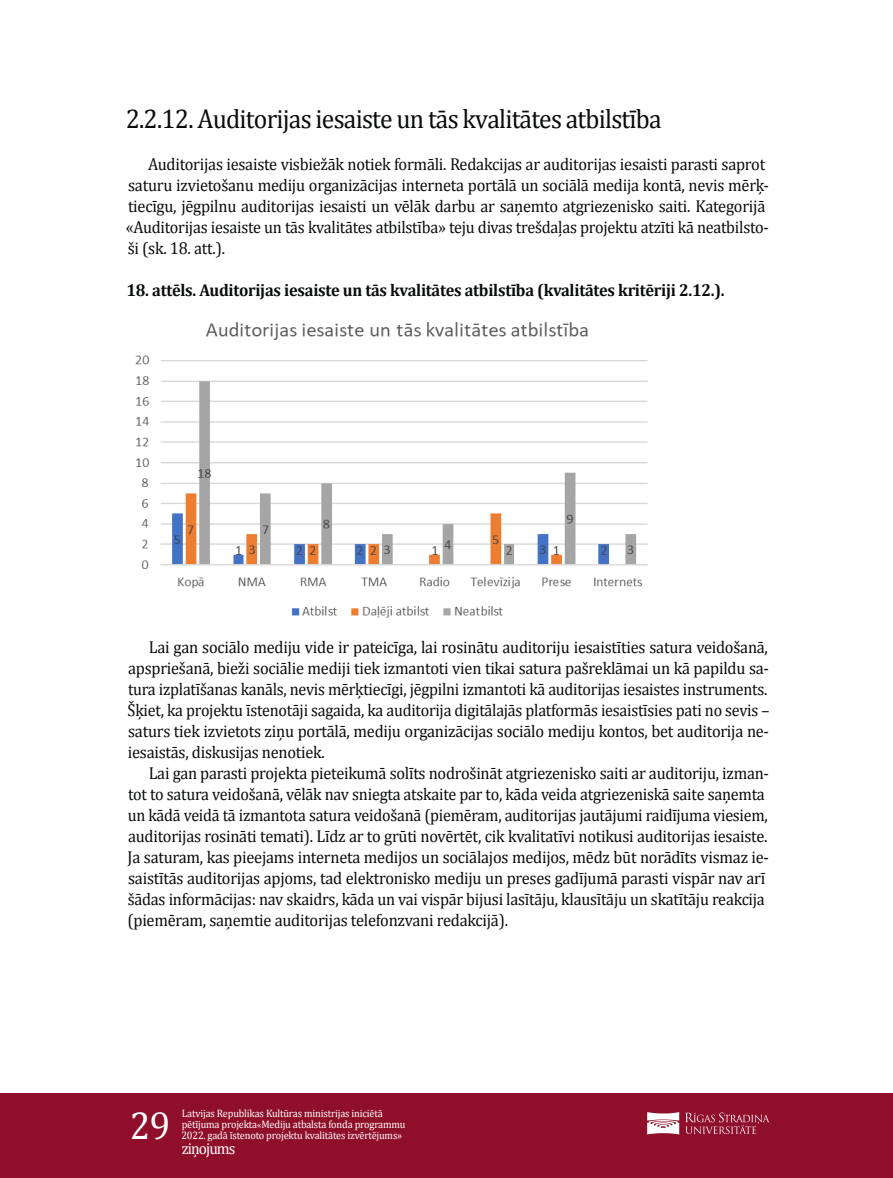
<style>
.page{position:relative;width:893px;height:1178px;background:#fff}
.page>*{position:absolute;margin:0;border:0;box-sizing:border-box;transform-origin:0 0}
.t1{font:39px "Cambria";color:#fff;scale:.95 1}
.ApaksVirsrakstsCambr{font:27px "Cambria";letter-spacing:-.03em;color:#090b0c;scale:.95 1}
.t2{font:17.25px/21px "Cambria";letter-spacing:-.015em;color:#090b0c;scale:.95 1}
.t3{font:700 17.25px "Cambria";letter-spacing:-.015em;color:#090b0c;scale:.95 1}
.t4{font:16.2px "Cambria";letter-spacing:-.06em;color:#fff;scale:.95 1}
.t5{font:10.8px/10.8px "Cambria";letter-spacing:-.015em;color:#fff;scale:.95 1}
.s1{font-size:9.45px}
</style>
<div class="page">
<div style="left:0;top:1094px;width:893px;height:84px;background:#8f0e2a"></div>
<svg style="left:647px;top:1112px;width:32px;height:22px"></svg>
<svg style="left:685px;top:1112px;width:85px;height:22px"></svg>
<img style="left:135px;top:322px;width:513px;height:296px">
<p class="ApaksVirsrakstsCambr" style="left:126px;top:103px;width:566px">2.2.12. Auditorijas iesaiste un tās kvalitātes atbilstība</p>
<p class="t2" style="left:126px;top:153px;width:679px;text-indent:22px">Auditorijas iesaiste visbiežāk notiek formāli. Redakcijas ar auditorijas iesaisti parasti saprot saturu izvietošanu mediju organizācijas interneta portālā un sociālā medija kontā, nevis mērķ&shy;tiecīgu, jēgpilnu auditorijas iesaisti un vēlāk darbu ar saņemto atgriezenisko saiti. Kategorijā «Auditorijas iesaiste un tās kvalitātes atbilstība» teju divas trešdaļas projektu atzīti kā neatbilsto&shy;ši (sk. 18. att.).</p>
<p class="t3" style="left:126px;top:278px;width:631px">18. attēls. Auditorijas iesaiste un tās kvalitātes atbilstība (kvalitātes kritēriji 2.12.).</p>
<p class="t2" style="left:128px;top:636px;width:677px;text-indent:21px">Lai gan sociālo mediju vide ir pateicīga, lai rosinātu auditoriju iesaistīties satura veidošanā, apspriešanā, bieži sociālie mediji tiek izmantoti vien tikai satura pašreklāmai un kā papildu sa&shy;tura izplatīšanas kanāls, nevis mērķtiecīgi, jēgpilni izmantoti kā auditorijas iesaistes instruments.<br>Šķiet, ka projektu īstenotāji sagaida, ka auditorija digitālajās platformās iesaistīsies pati no sevis – saturs tiek izvietots ziņu portālā, mediju organizācijas sociālo mediju kontos, bet auditorija ne&shy;iesaistās, diskusijas nenotiek.</p>
<p class="t2" style="left:127px;top:762px;width:677px;text-indent:21px">Lai gan parasti projekta pieteikumā solīts nodrošināt atgriezenisko saiti ar auditoriju, izman&shy;tot to satura veidošanā, vēlāk nav sniegta atskaite par to, kāda veida atgriezeniskā saite saņemta un kādā veidā tā izmantota satura veidošanā (piemēram, auditorijas jautājumi raidījuma viesiem, auditorijas rosināti temati). Līdz ar to grūti novērtēt, cik kvalitatīvi notikusi auditorijas iesaiste.<br>Ja saturam, kas pieejams interneta medijos un sociālajos medijos, mēdz būt norādīts vismaz ie&shy;saistītās auditorijas apjoms, tad elektronisko mediju un preses gadījumā parasti vispār nav arī šādas informācijas: nav skaidrs, kāda un vai vispār bijusi lasītāju, klausītāju un skatītāju reakcija (piemēram, saņemtie auditorijas telefonzvani redakcijā).</p>
<h1 class="t1" style="left:130px;top:1103px;width:44px">29</h1>
<p class="t5" style="left:181px;top:1108px;width:237px">Latvijas Republikas Kultūras ministrijas iniciētā pētījuma projekta<span class="s1">«</span>Mediju atbalsta fonda programmu<br>2022. gadā īstenoto projektu kvalitātes izvērtējums»</p>
<p class="t4" style="left:182px;top:1139px;width:58px">ziņojums</p>
</div>
